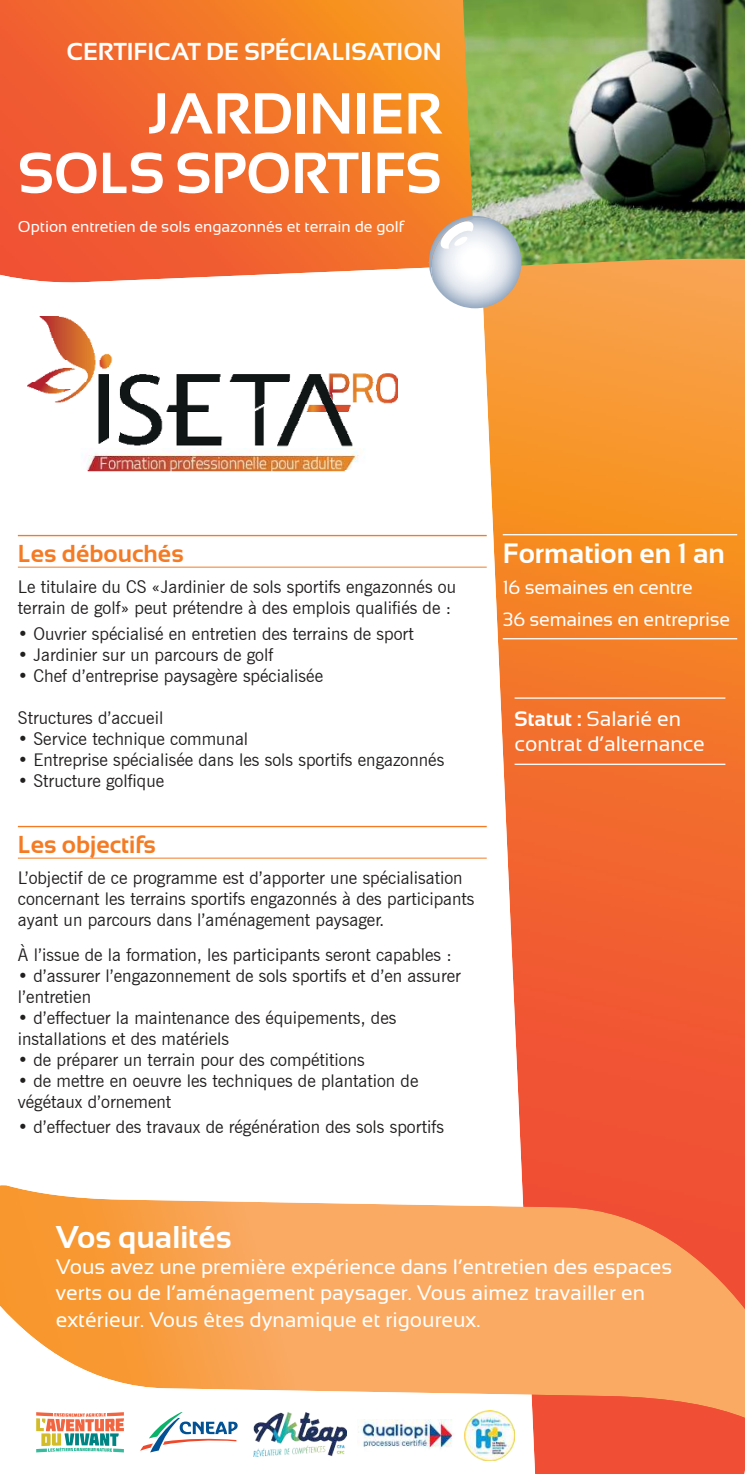
<style>
.page{position:relative;width:745px;height:1474px;background:#fff}
.page>*{position:absolute;margin:0;border:0;box-sizing:border-box;transform-origin:0 0}
.t1{font:700 57.75px/59.5px "Sansation";letter-spacing:-.01em;color:#fff;text-align:right}
.t2{font:700 31.5px "Sansation";color:#fff}
.t3{font:700 28px "Sansation";color:#fff}
.t4{font:700 24.5px "Sansation";color:#fff}
.t5{font:700 24.5px "Sansation";color:#f47b24}
.t6{font:21px/26.2px "Sansation";color:#fff}
.t7{font:19.25px/31.5px "Sansation";letter-spacing:-.01em;color:#fff}
.t8{font:17.5px/21px "News Gothic BT";color:#221f1f}
.t9{font:15.75px "Sansation";color:#fff}
.s1{font-weight:700}
</style>
<div class="page">
<img style="left:469px;top:282px;width:274px;height:1191px">
<img style="left:0;top:0;width:744px;height:282px">
<hr style="left:18px;top:535px;width:468px;height:1px;background:#f47b24">
<hr style="left:18px;top:567px;width:468px;height:1px;background:#f47b24">
<hr style="left:18px;top:825px;width:468px;height:2px;background:#f47b24">
<hr style="left:18px;top:857px;width:468px;height:1px;background:#f47b24">
<hr style="left:502px;top:534px;width:234px;height:1px;background:#fff">
<hr style="left:502px;top:638px;width:234px;height:1px;background:#fff">
<hr style="left:514px;top:697px;width:211px;height:1px;background:#fff">
<hr style="left:514px;top:763px;width:211px;height:2px;background:#fff">
<svg style="left:460px;top:0;width:284px;height:275px;background:#f89f47"></svg>
<img style="left:462px;top:0;width:282px;height:267px">
<img style="left:27px;top:316px;width:370px;height:156px">
<img style="left:0;top:1185px;width:744px;height:232px">
<img style="left:464px;top:1410px;width:50px;height:50px">
<img style="left:254px;top:1412px;width:92px;height:44px">
<svg style="left:140px;top:1412px;width:97px;height:40px"></svg>
<svg style="left:36px;top:1412px;width:88px;height:40px"></svg>
<img style="left:357px;top:1419px;width:96px;height:29px">
<img style="left:461px;top:216px;width:60px;height:92px">
<img style="left:428px;top:216px;width:67px;height:66px">
<img style="left:433px;top:220px;width:88px;height:86px">
<svg style="left:438px;top:220px;width:36px;height:29px"></svg>
<h3 class="t4" style="left:66px;top:42px;width:376px">CERTIFICAT DE SPÉCIALISATION</h3>
<h1 class="t1" style="left:18px;top:89px;width:425px">JARDINIER<br>SOLS SPORTIFS</h1>
<p class="t9" style="left:18px;top:220px;width:387px">Option entretien de sols engazonnés et terrain de golf</p>
<h3 class="t5" style="left:18px;top:544px;width:167px">Les débouchés</h3>
<p class="t8" style="left:18px;top:577px;width:439px">Le titulaire du CS «Jardinier de sols sportifs engazonnés ou terrain de golf» peut prétendre à des emplois qualifiés de :</p>
<p class="t8" style="left:18px;top:625px;width:397px">• Ouvrier spécialisé en entretien des terrains de sport</p>
<p class="t8" style="left:18px;top:646px;width:257px">• Jardinier sur un parcours de golf</p>
<p class="t8" style="left:18px;top:667px;width:306px">• Chef d’entreprise paysagère spécialisée</p>
<p class="t8" style="left:18px;top:709px;width:147px">Structures d’accueil</p>
<p class="t8" style="left:18px;top:730px;width:232px">• Service technique communal</p>
<p class="t8" style="left:18px;top:751px;width:427px">• Entreprise spécialisée dans les sols sportifs engazonnés</p>
<p class="t8" style="left:18px;top:772px;width:148px">• Structure golfique</p>
<h3 class="t5" style="left:18px;top:835px;width:139px">Les objectifs</h3>
<p class="t8" style="left:18px;top:868px;width:458px">L’objectif de ce programme est d’apporter une spécialisation concernant les terrains sportifs engazonnés à des participants ayant un parcours dans l’aménagement paysager.</p>
<p class="t8" style="left:18px;top:945px;width:435px">À l’issue de la formation, les participants seront capables :</p>
<p class="t8" style="left:18px;top:966px;width:444px">• d’assurer l’engazonnement de sols sportifs et d’en assurer l’entretien</p>
<p class="t8" style="left:18px;top:1008px;width:380px">• d’effectuer la maintenance des équipements, des installations et des matériels</p>
<p class="t8" style="left:18px;top:1050px;width:348px">• de préparer un terrain pour des compétitions</p>
<p class="t8" style="left:18px;top:1071px;width:402px">• de mettre en oeuvre les techniques de plantation de végétaux d’ornement</p>
<p class="t8" style="left:18px;top:1117px;width:427px">• d’effectuer des travaux de régénération des sols sportifs</p>
<h3 class="t3" style="left:502px;top:542px;width:224px">Formation en 1 an</h3>
<p class="t7" style="left:502px;top:573px;width:229px">16 semaines en centre<br>36 semaines en entreprise</p>
<p class="t6" style="left:514px;top:707px;width:192px;line-height:25.2px"><span class="s1">Statut :</span> Salarié en contrat d’alternance</p>
<h2 class="t2" style="left:56px;top:1224px;width:177px">Vos qualités</h2>
<p class="t6" style="left:56px;top:1255px;width:617px">Vous avez une première expérience dans l’entretien des espaces verts ou de l’aménagement paysager. Vous aimez travailler en extérieur. Vous êtes dynamique et rigoureux.</p>
</div>
